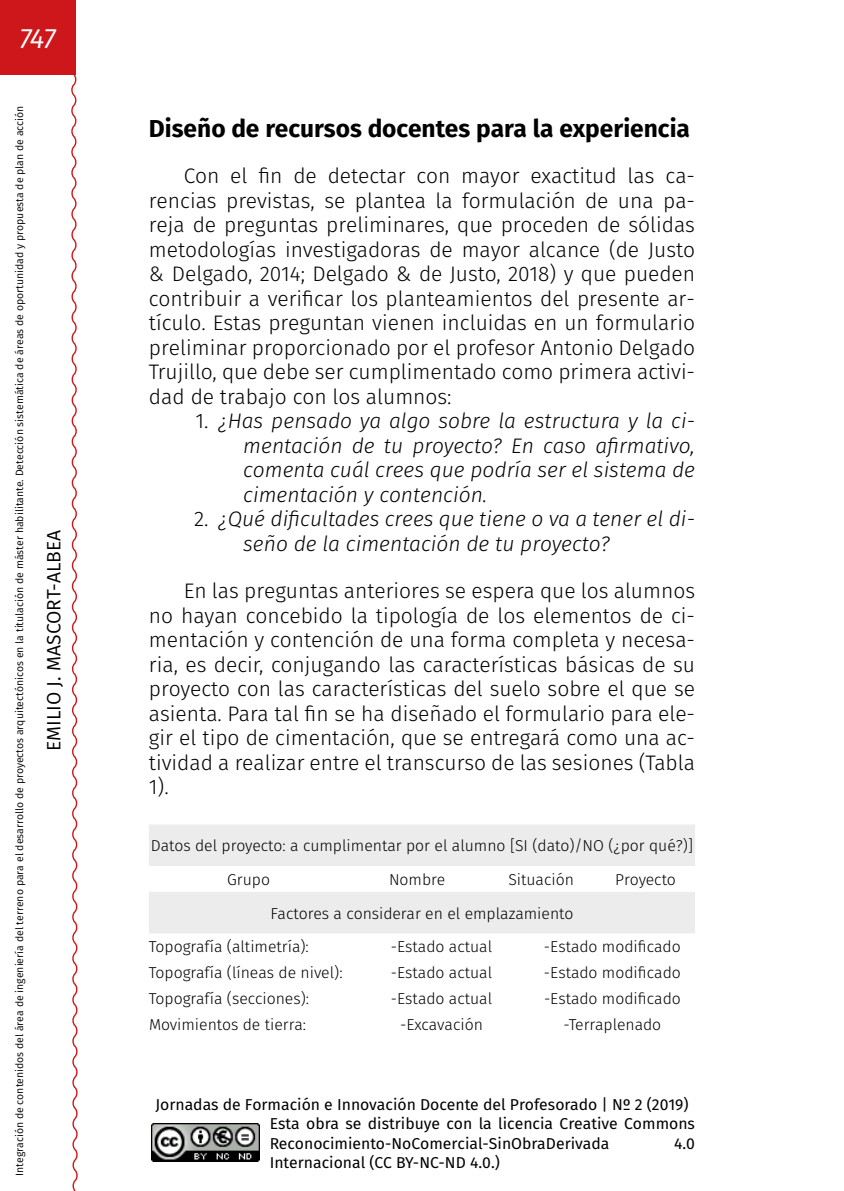
<style>
.page{position:relative;width:844px;height:1191px;background:#fff}
.page>*{position:absolute;margin:0;border:0;box-sizing:border-box;transform-origin:0 0}
.t1{font:italic 28px "Fira Sans";color:#fff}
._40_Enunciado_01{font:700 24.5px "Fira Sans";color:#000}
._00_texto_normal{font:300 21px/24.5px "Fira Sans";color:#000;text-align:justify}
._00_Párrafo_normal_c{font:300 21px/24.5px "Fira Sans";color:#000;text-align:justify}
.t2{font:italic 300 21px/24.5px "Fira Sans";color:#000;text-align:justify}
.t3{font:19.25px "Fira Sans";color:#000}
._70_tabla_izquierda{font:300 15.75px "Fira Sans";color:#000}
.t4{font:15.75px/19.2px "Fira Sans";color:#000}
.t5{font:10.5px "Fira Sans";color:#000}
.s1{font-style:normal}
</style>
<div class="page">
<div style="left:0;top:0;width:75px;height:74px;background:#cd171a"></div>
<svg style="left:69px;top:72px;width:9px;height:1119px"></svg>
<img style="left:151px;top:1123px;width:109px;height:38px">
<svg style="left:149px;top:824px;width:545px;height:109px;fill:#ececec"></svg>
<h1 class="t1" style="left:19px;top:18px;width:38px">747</h1>
<p class="t5" style="left:12px;top:1175px;width:1071px;rotate:-90deg">Integración de contenidos del área de ingeniería del terreno para el desarrollo de proyectos arquitectónicos en la titulación de máster habilitante. Detección sistemática de áreas de oportunidad y propuesta de plan de acción</p>
<p class="t3" style="left:40px;top:751px;width:223px;rotate:-90deg">EMILIO J. MASCORT-ALBEA</p>
<p class="_40_Enunciado_01" style="left:149px;top:112px;width:542px">Diseño de recursos docentes para la experiencia</p>
<p class="_00_texto_normal" style="left:149px;top:163px;width:547px;text-indent:35px">Con el fin de detectar con mayor exactitud las ca&shy;rencias previstas, se plantea la formulación de una pa&shy;reja de preguntas preliminares, que proceden de sólidas metodologías investigadoras de mayor alcance (de Justo &amp; Delgado, 2014; Delgado &amp; de Justo, 2018) y que pueden contribuir a verificar los planteamientos del presente ar&shy;tículo. Estas preguntan vienen incluidas en un formulario preliminar proporcionado por el profesor Antonio Delgado Trujillo, que debe ser cumplimentado como primera activi&shy;dad de trabajo con los alumnos:</p>
<p class="t2" style="left:243px;top:408px;width:453px;text-indent:-48px"><span class="s1">1.</span> ¿Has pensado ya algo sobre la estructura y la ci&shy;mentación de tu proyecto? En caso afirmativo, comenta cuál crees que podría ser el sistema de cimentación y contención.</p>
<p class="t2" style="left:243px;top:506px;width:453px;text-indent:-49px"><span class="s1">2.</span> ¿Qué dificultades crees que tiene o va a tener el di&shy;seño de la cimentación de tu proyecto?</p>
<p class="_00_Párrafo_normal_c" style="left:149px;top:578px;width:547px;text-indent:35px">En las preguntas anteriores se espera que los alumnos no hayan concebido la tipología de los elementos de ci&shy;mentación y contención de una forma completa y necesa&shy;ria, es decir, conjugando las características básicas de su proyecto con las características del suelo sobre el que se asienta. Para tal fin se ha diseñado el formulario para ele&shy;gir el tipo de cimentación, que se entregará como una ac&shy;tividad a realizar entre el transcurso de las sesiones (Tabla 1).</p>
<p class="_70_tabla_izquierda" style="left:151px;top:834px;width:543px">Datos del proyecto: a cumplimentar por el alumno [SI (dato)/NO (¿por qué?)]</p>
<p class="_70_tabla_izquierda" style="left:227px;top:868px;width:44px">Grupo</p>
<p class="_70_tabla_izquierda" style="left:389px;top:868px;width:58px">Nombre</p>
<p class="_70_tabla_izquierda" style="left:508px;top:868px;width:67px">Situación</p>
<p class="_70_tabla_izquierda" style="left:615px;top:868px;width:62px">Proyecto</p>
<p class="_70_tabla_izquierda" style="left:270px;top:902px;width:304px">Factores a considerar en el emplazamiento</p>
<p class="_70_tabla_izquierda" style="left:149px;top:935px;width:161px">Topografía (altimetría):</p>
<p class="_70_tabla_izquierda" style="left:391px;top:935px;width:103px">-Estado actual</p>
<p class="_70_tabla_izquierda" style="left:544px;top:935px;width:138px">-Estado modificado</p>
<p class="_70_tabla_izquierda" style="left:149px;top:961px;width:195px">Topografía (líneas de nivel):</p>
<p class="_70_tabla_izquierda" style="left:391px;top:961px;width:103px">-Estado actual</p>
<p class="_70_tabla_izquierda" style="left:544px;top:961px;width:138px">-Estado modificado</p>
<p class="_70_tabla_izquierda" style="left:149px;top:987px;width:161px">Topografía (secciones):</p>
<p class="_70_tabla_izquierda" style="left:391px;top:987px;width:103px">-Estado actual</p>
<p class="_70_tabla_izquierda" style="left:544px;top:987px;width:138px">-Estado modificado</p>
<p class="_70_tabla_izquierda" style="left:149px;top:1013px;width:158px">Movimientos de tierra:</p>
<p class="_70_tabla_izquierda" style="left:400px;top:1013px;width:84px">-Excavación</p>
<p class="_70_tabla_izquierda" style="left:563px;top:1013px;width:99px">-Terraplenado</p>
<p class="t4" style="left:270px;top:1095px;width:426px;text-indent:-114px">Jornadas de Formación e Innovación Docente del Profesorado | Nº 2 (2019)<br>Esta obra se distribuye con la licencia Creative Commons<br>Reconocimiento-NoComercial-SinObraDerivada</p>
<p class="t4" style="left:674px;top:1133px;width:22px">4.0</p>
<p class="t4" style="left:270px;top:1152px;width:231px">Internacional (CC BY-NC-ND 4.0.)</p>
</div>
